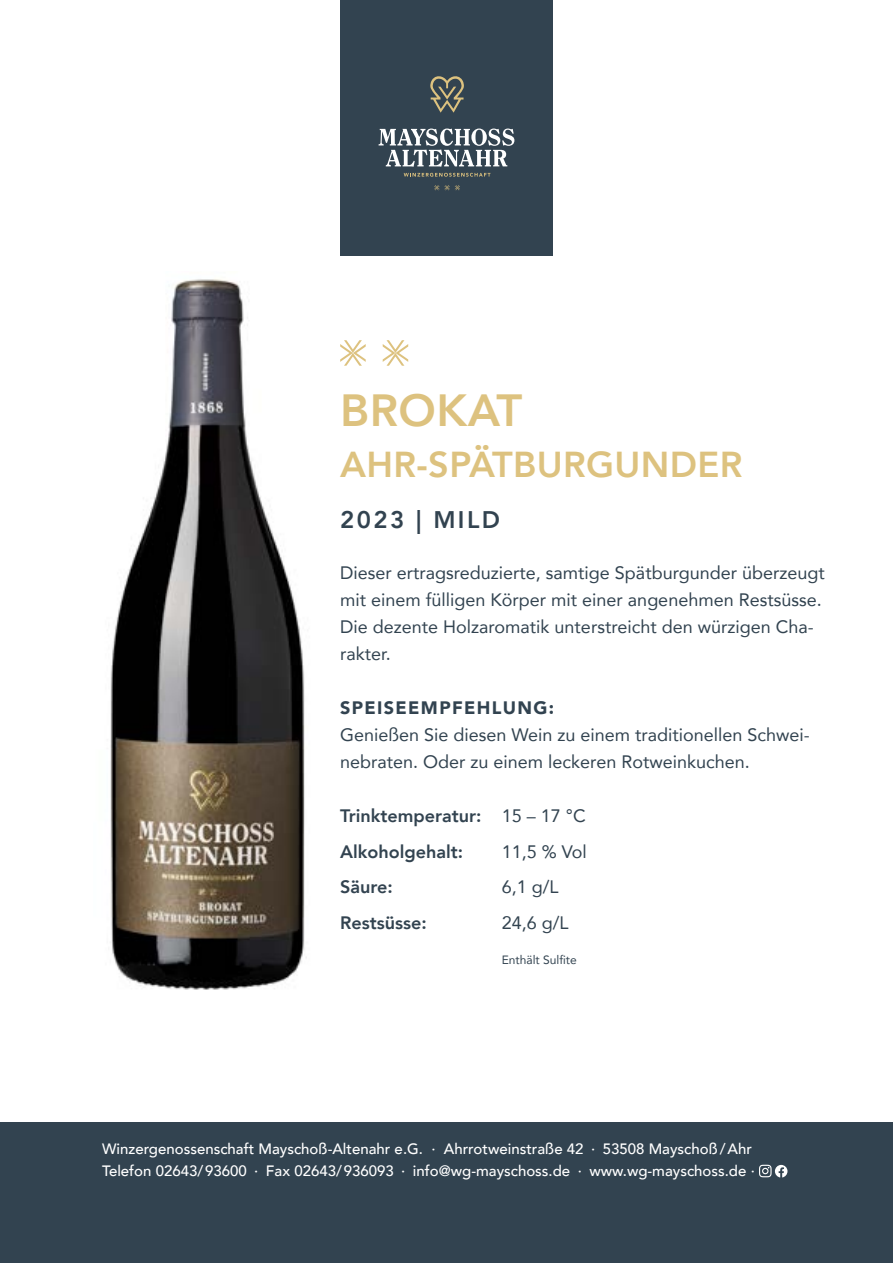
<style>
.page{position:relative;width:893px;height:1263px;background:#fff}
.page>*{position:absolute;margin:0;border:0;box-sizing:border-box;transform-origin:0 0}
.t1{font:800 45px "Avenir";letter-spacing:.01em;color:#ddc27f}
.t2{font:800 36px "Avenir";letter-spacing:.01em;color:#ddc27f}
.t3{font:800 24px "Avenir";letter-spacing:.1em;color:#324350}
.t4{font:18px/27px "Avenir";color:#324350}
.t5{font:800 18px/35.5px "Avenir";color:#324350}
.t6{font:900 18px "Avenir";letter-spacing:.075em;color:#324350}
.t7{font:500 15px/22.5px "Avenir";color:#fff}
.t8{font:12px "Avenir";color:#324350}
.s1{font-weight:400}
</style>
<div class="page">
<div style="left:0;top:1123px;width:893px;height:140px;background:#324350"></div>
<div style="left:340px;top:0;width:213px;height:255px;background:#324350"></div>
<svg style="left:430px;top:76px;width:34px;height:37px"></svg>
<svg style="left:379px;top:129px;width:135px;height:38px"></svg>
<svg style="left:404px;top:173px;width:86px;height:4px"></svg>
<svg style="left:434px;top:185px;width:26px;height:5px"></svg>
<img style="left:110px;top:279px;width:197px;height:711px">
<svg style="left:759px;top:1165px;width:28px;height:12px"></svg>
<svg style="left:340px;top:340px;width:26px;height:26px"></svg>
<svg style="left:383px;top:340px;width:25px;height:26px"></svg>
<h1 class="t1" style="left:340px;top:375px;width:184px">BROKAT</h1>
<h2 class="t2" style="left:340px;top:436px;width:404px">AHR-SPÄTBURGUNDER</h2>
<h3 class="t3" style="left:340px;top:501px;width:161px">2023 | MILD</h3>
<p class="t4" style="left:340px;top:559px;width:486px">Dieser ertragsreduzierte, samtige Spätburgunder überzeugt mit einem fülligen Körper mit einer angenehmen Restsüsse.<br>Die dezente Holzaromatik unterstreicht den würzigen Cha&shy;rakter.</p>
<p class="t6" style="left:340px;top:693px;width:215px">SPEISEEMPFEHLUNG:</p>
<p class="t4" style="left:340px;top:721px;width:471px">Genießen Sie diesen Wein zu einem traditionellen Schwei&shy;nebraten. Oder zu einem leckeren Rotweinkuchen.</p>
<p class="t5" style="left:340px;top:798px;width:247px">Trinktemperatur: <span class="s1">15 – 17 °C<br></span>Alkoholgehalt:</p>
<p class="t4" style="left:502px;top:837px;width:87px">11,5 % Vol</p>
<p class="t5" style="left:340px;top:869px;width:54px">Säure:</p>
<p class="t4" style="left:502px;top:873px;width:58px">6,1 g/L</p>
<p class="t5" style="left:340px;top:905px;width:88px">Restsüsse:</p>
<p class="t4" style="left:502px;top:908px;width:68px">24,6 g/L</p>
<p class="t8" style="left:502px;top:950px;width:76px">Enthält Sulfite</p>
<p class="t7" style="left:102px;top:1136px;width:654px">Winzergenossenschaft Mayschoß-Altenahr e.G. · Ahrrotweinstraße 42 · 53508 Mayschoß/Ahr<br>Telefon 02643/93600 · Fax 02643/936093 · info@wg-mayschoss.de · www.wg-mayschoss.de ·</p>
</div>
